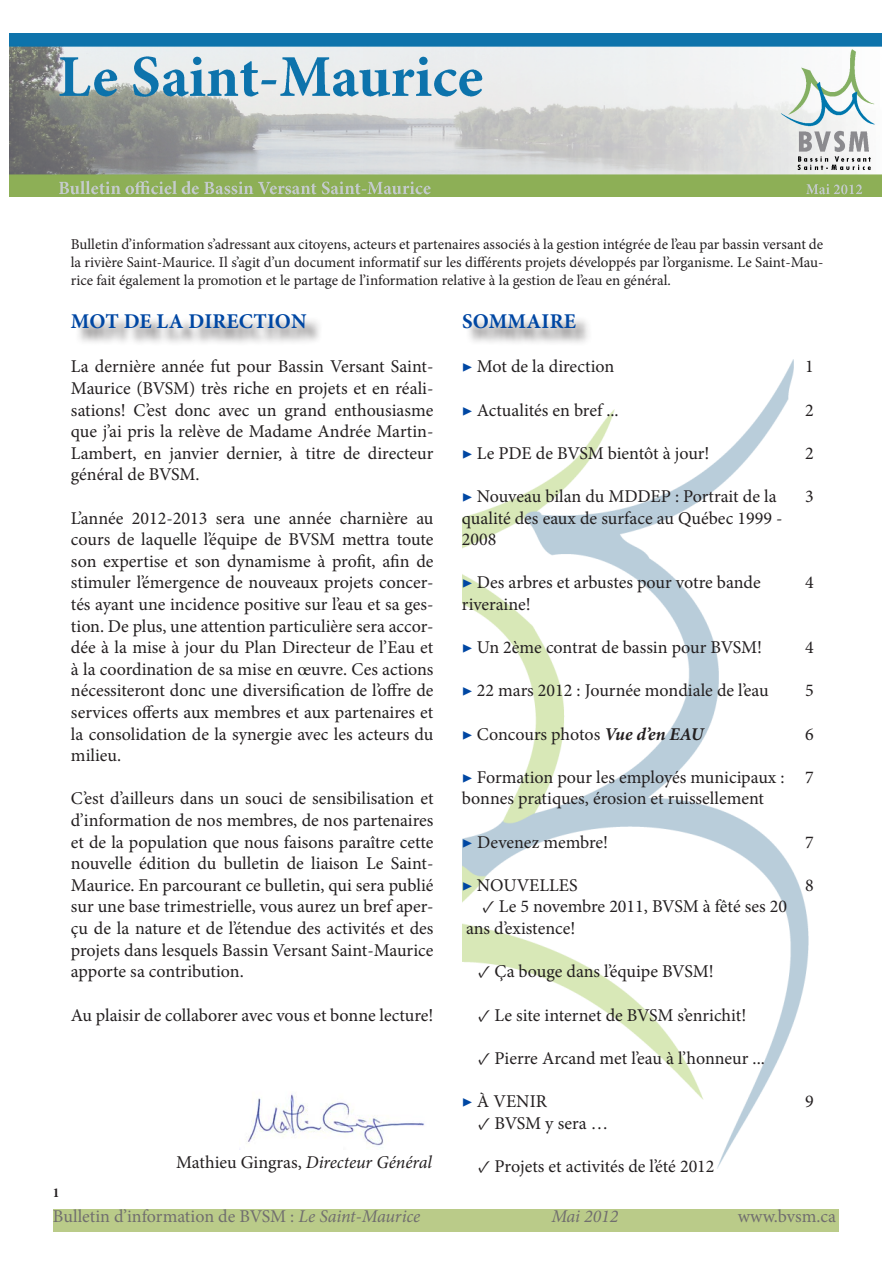
<style>
.page{position:relative;width:893px;height:1263px;background:#fff}
.page>*{position:absolute;margin:0;border:0;box-sizing:border-box;transform-origin:0 0}
.t1{font:700 21px "Minion Pro";letter-spacing:.01em;color:#0047a3}
.t2{font:18px/21.6px "Minion Pro";color:#231f20}
.t3{font:italic 18px "Minion Pro";letter-spacing:-.005em;color:#231f20}
.t4{font:15px/18px "Minion Pro";color:#231f20;text-align:justify}
.t5{font:700 13.5px "Minion Pro";color:#231f20}
.s1{color:#0047a3}
.s2{font-weight:700;font-style:italic}
.s3{font-style:normal}
.s4{font-style:italic}
</style>
<div class="page">
<img style="left:462px;top:359px;width:347px;height:809px">
<div style="left:75px;top:316px;width:248px;height:30px;background:#231f20;opacity:.75"></div>
<div style="left:466px;top:316px;width:128px;height:30px;background:#231f20;opacity:.75"></div>
<img style="left:248px;top:1094px;width:176px;height:53px">
<div style="left:53px;top:1209px;width:786px;height:22px;background:#bacb89"></div>
<img style="left:9px;top:33px;width:873px;height:163px">
<p class="t4" style="left:71px;top:235px;width:754px">Bulletin d’information s’adressant aux citoyens, acteurs et partenaires associés à la gestion intégrée de l’eau par bassin versant de la rivière Saint-Maurice. Il s’agit d’un document informatif sur les différents projets développés par l’organisme. Le Saint-Mau&shy;rice fait également la promotion et le partage de l’information relative à la gestion de l’eau en général.</p>
<p class="t1" style="left:71px;top:306px;width:237px">MOT DE LA DIRECTION</p>
<p class="t2" style="left:71px;top:356px;width:364px;text-align:justify">La dernière année fut pour Bassin Versant Saint-Maurice (BVSM) très riche en projets et en réali&shy;sations! C’est donc avec un grand enthousiasme que j’ai pris la relève de Madame Andrée Martin-Lambert, en janvier dernier, à titre de directeur général de BVSM.</p>
<p class="t2" style="left:71px;top:507px;width:364px;text-align:justify">L’année 2012-2013 sera une année charnière au cours de laquelle l’équipe de BVSM mettra toute son expertise et son dynamisme à profit, afin de stimuler l’émergence de nouveaux projets concer&shy;tés ayant une incidence positive sur l’eau et sa ges&shy;tion. De plus, une attention particulière sera accor&shy;dée à la mise à jour du Plan Directeur de l’Eau et à la coordination de sa mise en œuvre. Ces actions nécessiteront donc une diversification de l’offre de services offerts aux membres et aux partenaires et la consolidation de la synergie avec les acteurs du milieu.</p>
<p class="t2" style="left:71px;top:788px;width:364px;text-align:justify">C’est d’ailleurs dans un souci de sensibilisation et d’information de nos membres, de nos partenaires et de la population que nous faisons paraître cette nouvelle édition du bulletin de liaison Le Saint-Maurice. En parcourant ce bulletin, qui sera publié sur une base trimestrielle, vous aurez un bref aper&shy;çu de la nature et de l’étendue des activités et des projets dans lesquels Bassin Versant Saint-Maurice apporte sa contribution.</p>
<p class="t2" style="left:71px;top:1004px;width:364px">Au plaisir de collaborer avec vous et bonne lecture!</p>
<p class="t1" style="left:462px;top:306px;width:115px">SOMMAIRE</p>
<p class="t2" style="left:462px;top:356px;width:154px"><span class="s1">▶</span> Mot de la direction</p>
<p class="t2" style="left:462px;top:399px;width:158px"><span class="s1">▶</span> Actualités en bref ...</p>
<p class="t2" style="left:462px;top:442px;width:249px"><span class="s1">▶</span> Le PDE de BVSM bientôt à jour!</p>
<p class="t2" style="left:462px;top:486px;width:322px"><span class="s1">▶</span> Nouveau bilan du MDDEP : Portrait de la qualité des eaux de surface au Québec 1999 -<br>2008</p>
<p class="t2" style="left:462px;top:572px;width:300px"><span class="s1">▶</span> Des arbres et arbustes pour votre bande riveraine!</p>
<p class="t2" style="left:462px;top:637px;width:302px"><span class="s1">▶</span> Un 2ème contrat de bassin pour BVSM!</p>
<p class="t2" style="left:462px;top:680px;width:308px"><span class="s1">▶</span> 22 mars 2012 : Journée mondiale de l’eau</p>
<p class="t2" style="left:462px;top:723px;width:243px"><span class="s1">▶</span> Concours photos <span class="s2">Vue d’en EAU</span></p>
<p class="t2" style="left:462px;top:766px;width:324px"><span class="s1">▶</span> Formation pour les employés municipaux : bonnes pratiques, érosion et ruissellement</p>
<p class="t2" style="left:462px;top:831px;width:148px"><span class="s1">▶</span> Devenez membre!</p>
<p class="t2" style="left:462px;top:874px;width:117px"><span class="s1">▶</span> NOUVELLES</p>
<p class="t2" style="left:466px;top:896px;width:322px;text-indent:16px">✓ Le 5 novembre 2011, BVSM à fêté ses 20 ans d’existence!</p>
<p class="t2" style="left:478px;top:961px;width:237px">✓ Ça bouge dans l’équipe BVSM!</p>
<p class="t2" style="left:478px;top:1004px;width:270px">✓ Le site internet de BVSM s’enrichit!</p>
<p class="t2" style="left:478px;top:1047px;width:288px">✓ Pierre Arcand met l’eau à l’honneur ...</p>
<p class="t2" style="left:462px;top:1090px;width:87px"><span class="s1">▶</span> À VENIR</p>
<p class="t2" style="left:478px;top:1112px;width:131px">✓ BVSM y sera …</p>
<p class="t2" style="left:805px;top:356px;width:10px">1</p>
<p class="t2" style="left:805px;top:399px;width:10px">2</p>
<p class="t2" style="left:805px;top:442px;width:10px">2</p>
<p class="t2" style="left:805px;top:486px;width:10px">3</p>
<p class="t2" style="left:805px;top:572px;width:10px">4</p>
<p class="t2" style="left:805px;top:637px;width:10px">4</p>
<p class="t2" style="left:805px;top:680px;width:10px">5</p>
<p class="t2" style="left:805px;top:723px;width:10px">6</p>
<p class="t2" style="left:805px;top:766px;width:10px">7</p>
<p class="t2" style="left:805px;top:831px;width:10px">7</p>
<p class="t2" style="left:805px;top:874px;width:10px">8</p>
<p class="t2" style="left:805px;top:1090px;width:10px">9</p>
<p class="t5" style="left:53px;top:1183px;width:8px">1</p>
<p class="t3" style="left:176px;top:1150px;width:257px"><span class="s3">Mathieu Gingras,</span> Directeur Général</p>
<p class="t2" style="left:478px;top:1155px;width:238px">✓ Projets et activités de l’été 2012</p>
<p class="t2" style="left:53px;top:1205px;width:369px">Bulletin d’information de BVSM : <span class="s4">Le Saint-Maurice</span></p>
<p class="t3" style="left:551px;top:1204px;width:69px">Mai 2012</p>
<p class="t2" style="left:738px;top:1205px;width:100px">www.bvsm.ca</p>
</div>
